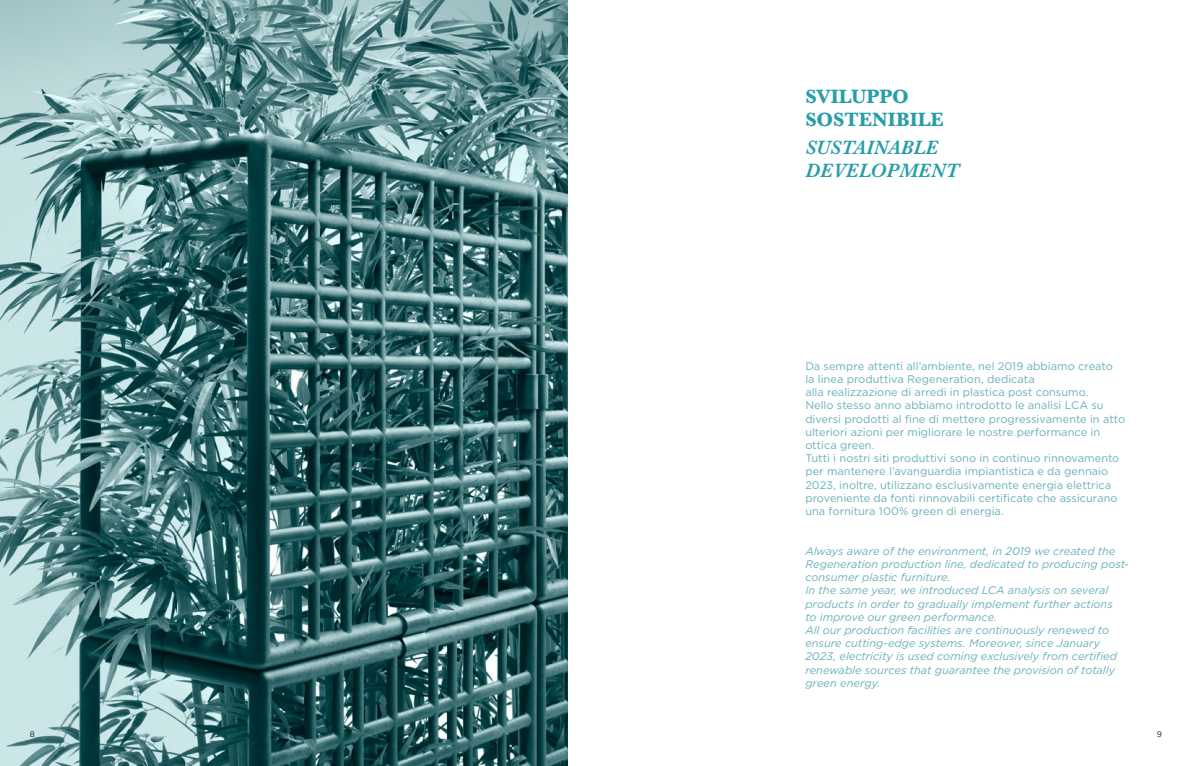
<style>
.page{position:relative;width:1191px;height:766px;background:#fff}
.page>*{position:absolute;margin:0;border:0;box-sizing:border-box;transform-origin:0 0}
.t1{font:italic 600 20px/23px "Baskerville";color:#289ea9}
.t2{font:700 20px/23px "Baskerville";color:#289ea9}
.t3{font:11px/13.2px "Gotham N";color:#67b0b9}
.t4{font:italic 11px/13.2px "Gotham N";color:#67b0b9}
.t5{font:8px "Gotham N";color:#1d1d1b}
</style>
<div class="page">
<img style="left:0;top:0;width:567px;height:765px">
<h1 class="t2" style="left:805px;top:85px;width:140px">SVILUPPO<br>SOSTENIBILE</h1>
<h1 class="t1" style="left:805px;top:136px;width:155px">SUSTAINABLE<br>DEVELOPMENT</h1>
<p class="t3" style="left:805px;top:359px;width:321px">Da sempre attenti all’ambiente, nel 2019 abbiamo creato<br>la linea produttiva Regeneration, dedicata<br>alla realizzazione di arredi in plastica post consumo.<br>Nello stesso anno abbiamo introdotto le analisi LCA su diversi prodotti al fine di mettere progressivamente in atto ulteriori azioni per migliorare le nostre performance in ottica green.<br>Tutti i nostri siti produttivi sono in continuo rinnovamento per mantenere l’avanguardia impiantistica e da gennaio 2023, inoltre, utilizzano esclusivamente energia elettrica proveniente da fonti rinnovabili certificate che assicurano una fornitura 100% green di energia.</p>
<p class="t4" style="left:805px;top:544px;width:325px">Always aware of the environment, in 2019 we created the Regeneration production line, dedicated to producing post&shy;consumer plastic furniture.<br>In the same year, we introduced LCA analysis on several products in order to gradually implement further actions<br>to improve our green performance.<br>All our production facilities are continuously renewed to ensure cutting-edge systems. Moreover, since January 2023, electricity is used coming exclusively from certified renewable sources that guarantee the provision of totally green energy.</p>
<p class="t5" style="left:30px;top:729px;width:7px">8</p>
<p class="t5" style="left:1157px;top:729px;width:7px">9</p>
</div>
